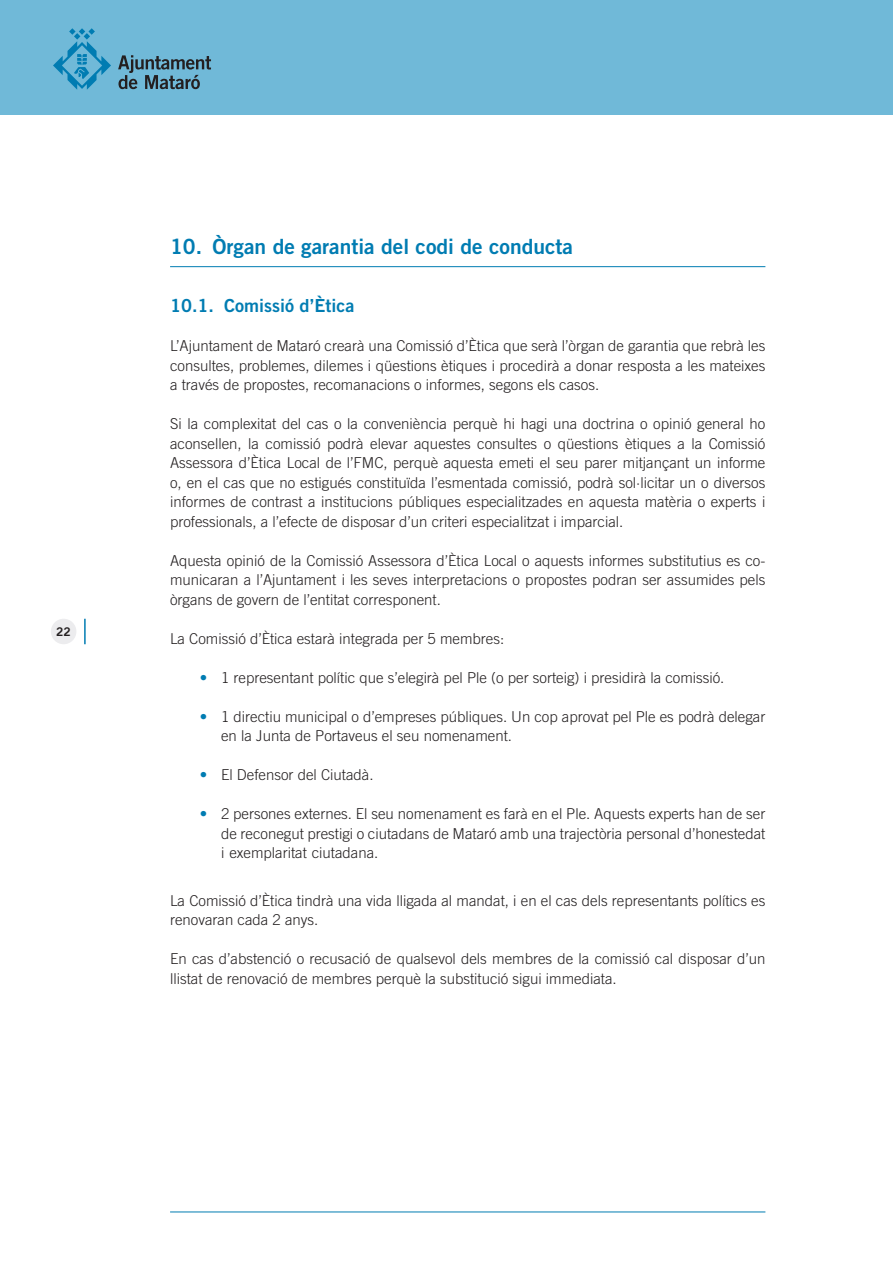
<style>
.page{position:relative;width:893px;height:1263px;background:#fff}
.page>*{position:absolute;margin:0;border:0;box-sizing:border-box;transform-origin:0 0}
.t1{font:21px "Trade Gothic Bold Two";color:#007cb2}
.t2{font:18px "Trade Gothic Bold Two";color:#007cb2}
.BASIC{font:300 15px/19.5px "Trade Gothic";color:#231f20;text-align:justify}
.Nivell_1_PUNTS{font:300 15px/19.5px "Trade Gothic";color:#231f20}
.t3{font:12px "Trade Gothic Bold Two";color:#231f20}
.s1{font-family:"Trade Gothic Bold Two";font-weight:400;color:#007cb2}
</style>
<div class="page">
<div style="left:0;top:0;width:893px;height:115px;background:#70b9d8"></div>
<div style="left:51px;top:619px;width:25px;height:25px;background:#ececee;border-radius:50%"></div>
<svg style="left:118px;top:55px;width:93px;height:34px"></svg>
<svg style="left:53px;top:28px;width:58px;height:62px"></svg>
<hr style="left:84px;top:619px;width:2px;height:25px;background:#007cb2">
<hr style="left:170px;top:1211px;width:595px;height:1px;background:#007cb2">
<hr style="left:170px;top:266px;width:595px;height:1px;background:#007cb2">
<p class="t3" style="left:56px;top:624px;width:16px">22</p>
<p class="t1" style="left:170px;top:233px;width:405px">10. Òrgan de garantia del codi de conducta</p>
<p class="t2" style="left:170px;top:294px;width:186px">10.1. Comissió d’Ètica</p>
<p class="BASIC" style="left:170px;top:336px;width:597px">L’Ajuntament de Mataró crearà una Comissió d’Ètica que serà l’òrgan de garantia que rebrà les consultes, problemes, dilemes i qüestions ètiques i procedirà a donar resposta a les mateixes a través de propostes, recomanacions o informes, segons els casos.</p>
<p class="BASIC" style="left:170px;top:414px;width:597px">Si la complexitat del cas o la conveniència perquè hi hagi una doctrina o opinió general ho aconsellen, la comissió podrà elevar aquestes consultes o qüestions ètiques a la Comissió Assessora d’Ètica Local de l’FMC, perquè aquesta emeti el seu parer mitjançant un informe o, en el cas que no estigués constituïda l’esmentada comissió, podrà sol·licitar un o diversos informes de contrast a institucions públiques especialitzades en aquesta matèria o experts i professionals, a l’efecte de disposar d’un criteri especialitzat i imparcial.</p>
<p class="BASIC" style="left:170px;top:550px;width:597px">Aquesta opinió de la Comissió Assessora d’Ètica Local o aquests informes substitutius es co&shy;municaran a l’Ajuntament i les seves interpretacions o propostes podran ser assumides pels òrgans de govern de l’entitat corresponent.</p>
<p class="BASIC" style="left:170px;top:628px;width:336px">La Comissió d’Ètica estarà integrada per 5 membres:</p>
<p class="Nivell_1_PUNTS" style="left:200px;top:667px;width:526px"><span class="s1">•</span> 1 representant polític que s’elegirà pel Ple (o per sorteig) i presidirà la comissió.</p>
<p class="Nivell_1_PUNTS" style="left:221px;top:706px;width:546px;text-indent:-21px"><span class="s1">•</span> 1 directiu municipal o d’empreses públiques. Un cop aprovat pel Ple es podrà delegar en la Junta de Portaveus el seu nomenament.</p>
<p class="Nivell_1_PUNTS" style="left:200px;top:765px;width:175px"><span class="s1">•</span> El Defensor del Ciutadà.</p>
<p class="Nivell_1_PUNTS" style="left:221px;top:804px;width:546px;text-align:justify;text-indent:-21px"><span class="s1">•</span> 2 persones externes. El seu nomenament es farà en el Ple. Aquests experts han de ser de reconegut prestigi o ciutadans de Mataró amb una trajectòria personal d’honestedat i exemplaritat ciutadana.</p>
<p class="BASIC" style="left:170px;top:890px;width:597px">La Comissió d’Ètica tindrà una vida lligada al mandat, i en el cas dels representants polítics es renovaran cada 2 anys.</p>
<p class="BASIC" style="left:170px;top:949px;width:597px">En cas d’abstenció o recusació de qualsevol dels membres de la comissió cal disposar d’un llistat de renovació de membres perquè la substitució sigui immediata.</p>
</div>
